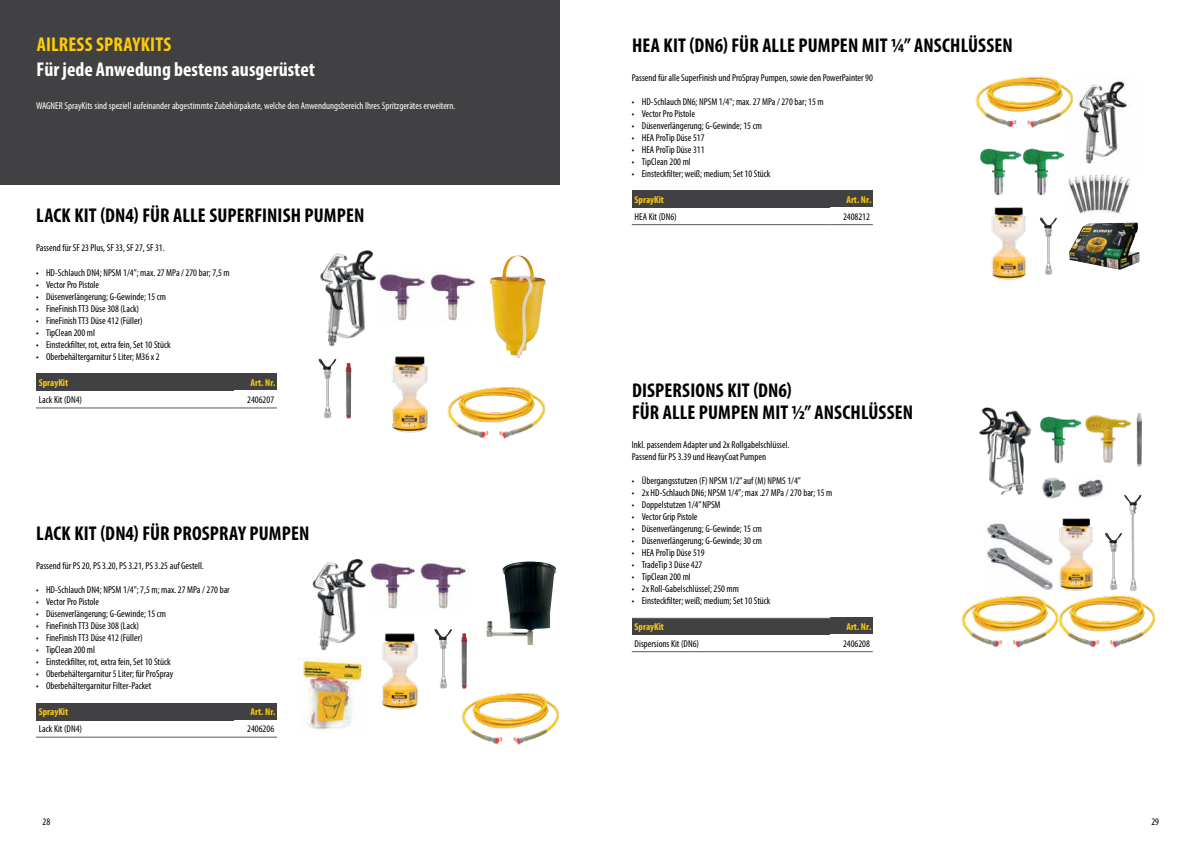
<style>
.page{position:relative;width:1191px;height:842px;background:#fff}
.page>*{position:absolute;margin:0;border:0;box-sizing:border-box;transform-origin:0 0}
.t1{font:700 condensed 20px/22px "Myriad Pro";letter-spacing:.005em;color:#000}
.t2{font:700 condensed 20px "Myriad Pro";color:#fff}
.t3{font:700 condensed 20px "Myriad Pro";letter-spacing:.01em;color:#ffcb05}
.t4{font:condensed 10px/12px "Myriad Pro";color:#000}
.t5{font:condensed 10px "Myriad Pro";color:#fff}
.t6{font:700 condensed 10px "Myriad Pro";color:#ffcb05}
</style>
<div class="page">
<div style="left:0;top:0;width:559px;height:184px;background:#414042"></div>
<div style="left:36px;top:374px;width:198px;height:17px;background:#414042"></div>
<div style="left:234px;top:374px;width:43px;height:17px;background:#414042"></div>
<hr style="left:36px;top:408px;width:198px;height:1px;background:#58595b">
<hr style="left:234px;top:408px;width:43px;height:1px;background:#58595b">
<img style="left:382px;top:633px;width:36px;height:77px">
<img style="left:370px;top:560px;width:96px;height:49px">
<img style="left:461px;top:633px;width:6px;height:56px">
<img style="left:434px;top:629px;width:8px;height:53px">
<img style="left:312px;top:559px;width:58px;height:92px">
<div style="left:36px;top:703px;width:198px;height:17px;background:#414042"></div>
<div style="left:234px;top:703px;width:43px;height:17px;background:#414042"></div>
<hr style="left:36px;top:737px;width:198px;height:1px;background:#58595b">
<hr style="left:234px;top:737px;width:43px;height:1px;background:#58595b">
<img style="left:392px;top:356px;width:36px;height:77px">
<img style="left:320px;top:250px;width:56px;height:97px">
<img style="left:378px;top:272px;width:97px;height:49px">
<img style="left:345px;top:363px;width:6px;height:56px">
<img style="left:318px;top:359px;width:8px;height:53px">
<img style="left:490px;top:256px;width:56px;height:102px">
<img style="left:461px;top:692px;width:98px;height:53px">
<img style="left:447px;top:386px;width:98px;height:53px">
<img style="left:483px;top:561px;width:73px;height:84px">
<img style="left:298px;top:658px;width:68px;height:71px">
<div style="left:632px;top:191px;width:198px;height:17px;background:#414042"></div>
<div style="left:830px;top:191px;width:43px;height:17px;background:#414042"></div>
<hr style="left:632px;top:224px;width:198px;height:1px;background:#58595b">
<hr style="left:830px;top:224px;width:43px;height:1px;background:#58595b">
<img style="left:980px;top:148px;width:39px;height:48px">
<img style="left:991px;top:207px;width:35px;height:73px">
<img style="left:1039px;top:218px;width:8px;height:51px">
<img style="left:1019px;top:148px;width:46px;height:48px">
<img style="left:1079px;top:81px;width:48px;height:83px">
<img style="left:1064px;top:166px;width:67px;height:48px">
<div style="left:632px;top:618px;width:198px;height:17px;background:#414042"></div>
<div style="left:830px;top:618px;width:43px;height:17px;background:#414042"></div>
<hr style="left:632px;top:651px;width:198px;height:1px;background:#58595b">
<hr style="left:830px;top:651px;width:43px;height:1px;background:#58595b">
<img style="left:984px;top:523px;width:45px;height:22px">
<img style="left:1040px;top:416px;width:41px;height:48px">
<img style="left:1081px;top:415px;width:51px;height:48px">
<img style="left:1042px;top:478px;width:24px;height:20px">
<img style="left:979px;top:407px;width:53px;height:87px">
<img style="left:1059px;top:518px;width:34px;height:73px">
<img style="left:1105px;top:533px;width:7px;height:51px">
<svg style="left:1127px;top:496px;width:12px;height:6px"></svg>
<img style="left:1136px;top:413px;width:6px;height:54px">
<img style="left:987px;top:545px;width:66px;height:45px">
<img style="left:1077px;top:479px;width:26px;height:19px">
<img style="left:975px;top:76px;width:98px;height:52px">
<img style="left:961px;top:595px;width:95px;height:53px">
<img style="left:1056px;top:595px;width:99px;height:53px">
<img style="left:1069px;top:223px;width:70px;height:47px">
<h1 class="t3" style="left:37px;top:32px;width:136px">AILRESS SPRAYKITS</h1>
<h1 class="t2" style="left:37px;top:57px;width:280px">Für jede Anwedung bestens ausgerüstet</h1>
<p class="t5" style="left:36px;top:99px;width:421px">WAGNER SprayKits sind speziell aufeinander abgestimmte Zubehörpakete, welche den Anwendungsbereich Ihres Spritzgerätes erweitern.</p>
<h1 class="t1" style="left:36px;top:204px;width:330px">LACK KIT (DN4) FÜR ALLE SUPERFINISH PUMPEN</h1>
<p class="t4" style="left:36px;top:241px;width:130px">Passend für SF 23 Plus, SF 33, SF 27, SF 31.</p>
<p class="t4" style="left:36px;top:266px;width:195px">• HD-Schlauch DN4; NPSM 1/4”; max. 27 MPa / 270 bar; 7,5 m</p>
<p class="t4" style="left:36px;top:278px;width:65px">• Vector Pro Pistole</p>
<p class="t4" style="left:36px;top:290px;width:132px">• Düsenverlängerung; G-Gewinde; 15 cm</p>
<p class="t4" style="left:36px;top:302px;width:105px">• FineFinish TT3 Düse 308 (Lack)</p>
<p class="t4" style="left:36px;top:314px;width:108px">• FineFinish TT3 Düse 412 (Füller)</p>
<p class="t4" style="left:36px;top:326px;width:60px">• TipClean 200 ml</p>
<p class="t4" style="left:36px;top:338px;width:136px">• Einsteckfilter, rot, extra fein, Set 10 Stück</p>
<p class="t4" style="left:36px;top:350px;width:125px">• Oberbehältergarnitur 5 Liter; M36 x 2</p>
<p class="t6" style="left:39px;top:377px;width:31px">SprayKit</p>
<p class="t6" style="left:251px;top:376px;width:26px">Art. Nr.</p>
<p class="t4" style="left:39px;top:394px;width:45px">Lack Kit (DN4)</p>
<p class="t4" style="left:247px;top:394px;width:28px">2406207</p>
<h1 class="t1" style="left:36px;top:522px;width:275px">LACK KIT (DN4) FÜR PROSPRAY PUMPEN</h1>
<p class="t4" style="left:36px;top:560px;width:169px">Passend für PS 20, PS 3.20, PS 3.21, PS 3.25 auf Gestell.</p>
<p class="t4" style="left:36px;top:584px;width:195px">• HD-Schlauch DN4; NPSM 1/4"; 7,5 m; max. 27 MPa / 270 bar</p>
<p class="t4" style="left:36px;top:596px;width:65px">• Vector Pro Pistole</p>
<p class="t4" style="left:36px;top:608px;width:132px">• Düsenverlängerung; G-Gewinde; 15 cm</p>
<p class="t4" style="left:36px;top:620px;width:105px">• FineFinish TT3 Düse 308 (Lack)</p>
<p class="t4" style="left:36px;top:632px;width:108px">• FineFinish TT3 Düse 412 (Füller)</p>
<p class="t4" style="left:36px;top:644px;width:60px">• TipClean 200 ml</p>
<p class="t4" style="left:36px;top:656px;width:136px">• Einsteckfilter, rot, extra fein, Set 10 Stück</p>
<p class="t4" style="left:36px;top:668px;width:139px">• Oberbehältergarnitur 5 Liter; für ProSpray</p>
<p class="t4" style="left:36px;top:680px;width:117px">• Oberbehältergarnitur Filter-Packet</p>
<p class="t6" style="left:39px;top:706px;width:31px">SprayKit</p>
<p class="t6" style="left:251px;top:705px;width:26px">Art. Nr.</p>
<p class="t4" style="left:39px;top:723px;width:45px">Lack Kit (DN4)</p>
<p class="t4" style="left:247px;top:723px;width:28px">2406206</p>
<h1 class="t1" style="left:632px;top:34px;width:382px">HEA KIT (DN6) FÜR ALLE PUMPEN MIT ¼” ANSCHLÜSSEN</h1>
<p class="t4" style="left:632px;top:71px;width:243px">Passend für alle SuperFinish und ProSpray Pumpen, sowie den PowerPainter 90</p>
<p class="t4" style="left:632px;top:95px;width:193px">• HD-Schlauch DN6; NPSM 1/4"; max. 27 MPa / 270 bar; 15 m</p>
<p class="t4" style="left:632px;top:107px;width:65px">• Vector Pro Pistole</p>
<p class="t4" style="left:632px;top:119px;width:132px">• Düsenverlängerung; G-Gewinde; 15 cm</p>
<p class="t4" style="left:632px;top:131px;width:74px">• HEA ProTip Düse 517</p>
<p class="t4" style="left:632px;top:143px;width:74px">• HEA ProTip Düse 311</p>
<p class="t4" style="left:632px;top:155px;width:60px">• TipClean 200 ml</p>
<p class="t4" style="left:632px;top:167px;width:140px">• Einsteckfilter; weiß; medium; Set 10 Stück</p>
<p class="t6" style="left:634px;top:193px;width:31px">SprayKit</p>
<p class="t6" style="left:846px;top:193px;width:26px">Art. Nr.</p>
<p class="t4" style="left:634px;top:210px;width:44px">HEA Kit (DN6)</p>
<p class="t4" style="left:843px;top:210px;width:28px">2408212</p>
<h1 class="t1" style="left:632px;top:379px;width:283px">DISPERSIONS KIT (DN6)<br>FÜR ALLE PUMPEN MIT ½” ANSCHLÜSSEN</h1>
<p class="t4" style="left:632px;top:438px;width:159px">Inkl. passendem Adapter und 2x Rollgabelschlüssel.<br>Passend für PS 3.39 und HeavyCoat Pumpen</p>
<p class="t4" style="left:632px;top:474px;width:171px">• Übergangsstutzen (F) NPSM 1/2” auf (M) NPMS 1/4”</p>
<p class="t4" style="left:632px;top:486px;width:202px">• 2x HD-Schlauch DN6; NPSM 1/4”; max .27 MPa / 270 bar; 15 m</p>
<p class="t4" style="left:632px;top:498px;width:90px">• Doppelstutzen 1/4” NPSM</p>
<p class="t4" style="left:632px;top:510px;width:67px">• Vector Grip Pistole</p>
<p class="t4" style="left:632px;top:522px;width:132px">• Düsenverlängerung; G-Gewinde; 15 cm</p>
<p class="t4" style="left:632px;top:534px;width:132px">• Düsenverlängerung; G-Gewinde; 30 cm</p>
<p class="t4" style="left:632px;top:546px;width:74px">• HEA ProTip Düse 519</p>
<p class="t4" style="left:632px;top:558px;width:72px">• TradeTip 3 Düse 427</p>
<p class="t4" style="left:632px;top:570px;width:60px">• TipClean 200 ml</p>
<p class="t4" style="left:632px;top:582px;width:109px">• 2x Roll-Gabelschlüssel; 250 mm</p>
<p class="t4" style="left:632px;top:594px;width:140px">• Einsteckfilter; weiß; medium; Set 10 Stück</p>
<p class="t6" style="left:634px;top:620px;width:31px">SprayKit</p>
<p class="t6" style="left:846px;top:620px;width:26px">Art. Nr.</p>
<p class="t4" style="left:634px;top:637px;width:66px">Dispersions Kit (DN6)</p>
<p class="t4" style="left:843px;top:637px;width:28px">2406208</p>
<p class="t4" style="left:43px;top:816px;width:9px">28</p>
<p class="t4" style="left:1151px;top:816px;width:9px">29</p>
</div>
